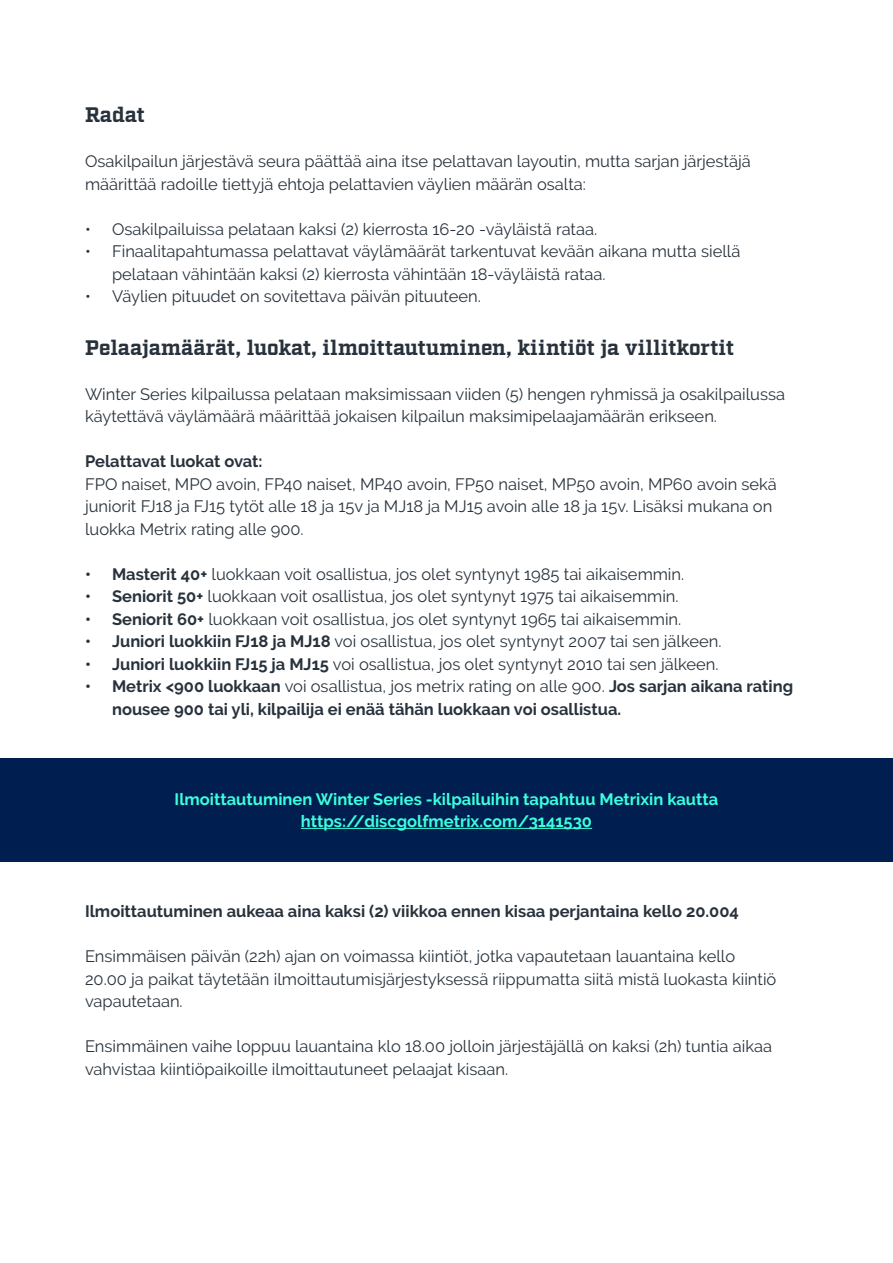
<style>
.page{position:relative;width:893px;height:1263px;background:#fff}
.page>*{position:absolute;margin:0;border:0;box-sizing:border-box;transform-origin:0 0}
.t1{font:700 21px "Factoria";letter-spacing:-.01em;color:#28323c}
.t2{font:16.5px/22.5px "Raleway";color:#28323c}
.t3{font:700 16.5px/22.5px "Raleway";color:#28323c}
.t4{font:700 16.5px/22.5px "Raleway";color:#3bffdc;text-align:center}
.s1{font-weight:700}
.s2{font-weight:400}
</style>
<div class="page">
<div style="left:0;top:758px;width:893px;height:103px;background:#001e50"></div>
<hr style="left:301px;top:828px;width:291px;height:1px;background:#3bffdc">
<p class="t1" style="left:85px;top:102px;width:61px">Radat</p>
<p class="t2" style="left:85px;top:150px;width:667px">Osakilpailun järjestävä seura päättää aina itse pelattavan layoutin, mutta sarjan järjestäjä määrittää radoille tiettyjä ehtoja pelattavien väylien määrän osalta:</p>
<p class="t2" style="left:85px;top:217px;width:514px">• Osakilpailuissa pelataan kaksi (2) kierrosta 16-20 -väyläistä rataa.</p>
<p class="t2" style="left:112px;top:240px;width:630px;text-indent:-27px">• Finaalitapahtumassa pelattavat väylämäärät tarkentuvat kevään aikana mutta siellä pelataan vähintään kaksi (2) kierrosta vähintään 18-väyläistä rataa.</p>
<p class="t2" style="left:85px;top:285px;width:397px">• Väylien pituudet on sovitettava päivän pituuteen.</p>
<p class="t1" style="left:85px;top:335px;width:651px">Pelaajamäärät, luokat, ilmoittautuminen, kiintiöt ja villitkortit</p>
<p class="t2" style="left:85px;top:382px;width:702px">Winter Series kilpailussa pelataan maksimissaan viiden (5) hengen ryhmissä ja osakilpailussa käytettävä väylämäärä määrittää jokaisen kilpailun maksimipelaajamäärän erikseen.</p>
<p class="t3" style="left:85px;top:450px;width:179px">Pelattavat luokat ovat:</p>
<p class="t2" style="left:85px;top:472px;width:693px">FPO naiset, MPO avoin, FP40 naiset, MP40 avoin, FP50 naiset, MP50 avoin, MP60 avoin sekä juniorit FJ18 ja FJ15 tytöt alle 18 ja 15v ja MJ18 ja MJ15 avoin alle 18 ja 15v. Lisäksi mukana on luokka Metrix rating alle 900.</p>
<p class="t2" style="left:85px;top:562px;width:601px"><span class="s1">• Masterit 40+</span> luokkaan voit osallistua, jos olet syntynyt 1985 tai aikaisemmin.</p>
<p class="t2" style="left:85px;top:585px;width:595px"><span class="s1">• Seniorit 50+</span> luokkaan voit osallistua, jos olet syntynyt 1975 tai aikaisemmin.</p>
<p class="t2" style="left:85px;top:607px;width:598px"><span class="s1">• Seniorit 60+</span> luokkaan voit osallistua, jos olet syntynyt 1965 tai aikaisemmin.</p>
<p class="t2" style="left:85px;top:630px;width:638px"><span class="s1">• Juniori luokkiin FJ18 ja MJ18</span> voi osallistua, jos olet syntynyt 2007 tai sen jälkeen.</p>
<p class="t2" style="left:85px;top:652px;width:635px"><span class="s1">• Juniori luokkiin FJ15 ja MJ15</span> voi osallistua, jos olet syntynyt 2010 tai sen jälkeen.</p>
<p class="t3" style="left:112px;top:675px;width:683px;text-indent:-27px">• Metrix &lt;900 luokkaan <span class="s2">voi osallistua, jos metrix rating on alle 900.</span> Jos sarjan aikana rating nousee 900 tai yli, kilpailija ei enää tähän luokkaan voi osallistua.</p>
<p class="t4" style="left:175px;top:788px;width:545px">Ilmoittautuminen Winter Series -kilpailuihin tapahtuu Metrixin kautta https://discgolfmetrix.com/3141530</p>
<p class="t3" style="left:85px;top:900px;width:655px">Ilmoittautuminen aukeaa aina kaksi (2) viikkoa ennen kisaa perjantaina kello 20.004</p>
<p class="t2" style="left:85px;top:945px;width:693px">Ensimmäisen päivän (22h) ajan on voimassa kiintiöt, jotka vapautetaan lauantaina kello<br>20.00 ja paikat täytetään ilmoittautumisjärjestyksessä riippumatta siitä mistä luokasta kiintiö vapautetaan.</p>
<p class="t2" style="left:85px;top:1035px;width:688px">Ensimmäinen vaihe loppuu lauantaina klo 18.00 jolloin järjestäjällä on kaksi (2h) tuntia aikaa vahvistaa kiintiöpaikoille ilmoittautuneet pelaajat kisaan.</p>
</div>
